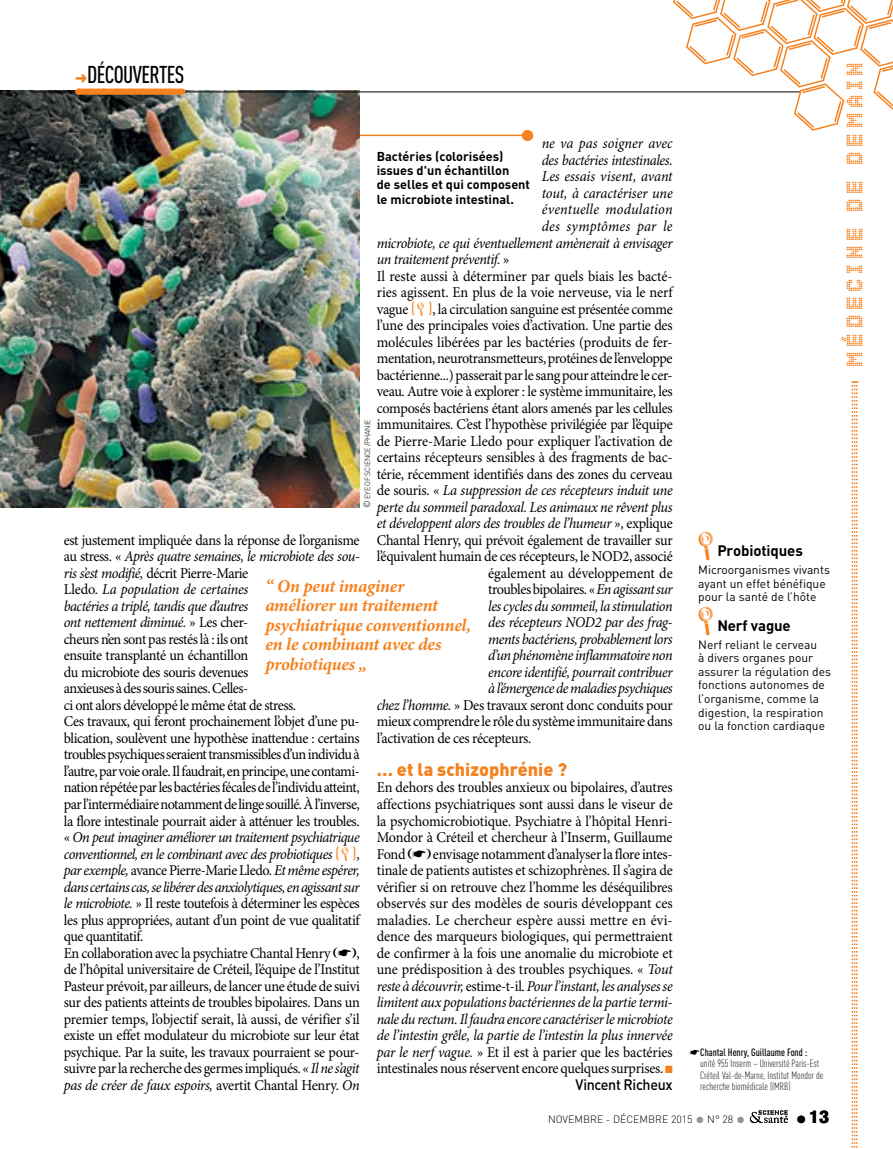
<style>
.page{position:relative;width:893px;height:1149px;background:#fff}
.page>*{position:absolute;margin:0;border:0;box-sizing:border-box;transform-origin:0 0}
.t1{font:500 24px "DIN Cond";letter-spacing:-.025em;color:#000;scale:.95 1}
.t2{font:21px "Dolly Dots";letter-spacing:.27em;color:#f58220;scale:.96 1}
.t3{font:italic 700 18px/19.5px "Minion Pro";letter-spacing:-.015em;color:#f58220}
.t4{font:900 18px "DIN";color:#f58220}
.t5{font:900 18px "Akzidenz Grotesk";color:#000}
.t6{font:15px/16.5px "Minion Pro";letter-spacing:-.025em;color:#000;text-align:justify;scale:.95 1}
.t7{font:italic 15px "Minion Pro";letter-spacing:-.025em;color:#000;scale:.95 1}
.t8{font:15px "Minion Pro";letter-spacing:-.005em;color:#000;scale:.95 1}
.t9{font:italic 15px "Minion Pro";letter-spacing:.015em;color:#000;scale:.95 1}
.t10{font:italic 15px "Minion Pro";letter-spacing:-.005em;color:#000;scale:.95 1}
.t11{font:700 15px "DIN";letter-spacing:-.01em;color:#000}
.t12{font:italic 15px "Minion Pro";color:#000;scale:.95 1}
.t13{font:500 15px "DIN";letter-spacing:-.02em;color:#000;scale:.95 1}
.t14{font:700 12.75px/14.2px "DIN";color:#000}
.t15{font:12px/13.5px "DIN";color:#000}
.t16{font:300 10.5px/11.2px "DIN Cond";color:#000}
.t17{font:300 10.5px "DIN";color:#000}
.t18{font:300 7.5px "DIN";letter-spacing:-.04em;color:#000}
.t19{font:6.75px "Minion Pro";color:#f58220}
.s1{color:#f58220}
.s2{font-style:normal}
.s3{font-family:"DIN";font-size:15.75px;color:#f58220}
.s4{font-style:italic}
.s5{font-size:9px}
.s6{font-weight:500}
.s7{color:#939598}
</style>
<div class="page">
<div style="left:523px;top:131px;width:9px;height:9px;background:#f58220;border-radius:50%"></div>
<div style="left:522px;top:130px;width:11px;height:11px;border:2px solid #f58220;border-radius:50%"></div>
<hr style="left:256px;top:134px;width:270px;height:2px;background:#f58220">
<img style="left:0;top:91px;width:360px;height:416px">
<svg style="left:851px;top:381px;width:7px;height:767px"></svg>
<svg style="left:750px;top:1110px;width:38px;height:12px"></svg>
<hr style="left:32px;top:91px;width:796px;height:1px;background:#000">
<div style="left:78px;top:89px;width:103px;height:6px;background:#f58220"></div>
<svg style="left:91px;top:94px;width:84px;height:1px"></svg>
<svg style="left:672px;top:0;width:221px;height:131px"></svg>
<h1 class="t1" style="left:75px;top:60px;width:117px"><span class="s1">➜</span>découvertes</h1>
<p class="t12" style="left:542px;top:135px;width:139px">ne va pas soigner avec</p>
<p class="t7" style="left:542px;top:151px;width:139px">des bactéries intestinales.</p>
<p class="t10" style="left:542px;top:168px;width:139px">Les essais visent, avant</p>
<p class="t7" style="left:542px;top:184px;width:139px">tout, à caractériser une</p>
<p class="t9" style="left:542px;top:201px;width:139px">éventuelle modulation</p>
<p class="t9" style="left:542px;top:217px;width:139px">des symptômes par le</p>
<p class="t7" style="left:377px;top:234px;width:313px">microbiote, ce qui éventuellement amènerait à envisager</p>
<p class="t7" style="left:377px;top:250px;width:141px">un traitement préventif. <span class="s2">»</span></p>
<p class="t8" style="left:377px;top:267px;width:313px">Il reste aussi à déterminer par quels biais les bacté-</p>
<p class="t8" style="left:377px;top:283px;width:313px">ries agissent. En plus de la voie nerveuse, via le nerf</p>
<p class="t6" style="left:377px;top:301px;width:313px">vague <span class="s3">( )</span>, la circulation sanguine est présentée comme</p>
<p class="t6" style="left:377px;top:317px;width:313px">l’une des principales voies d’activation. Une partie des</p>
<p class="t8" style="left:377px;top:333px;width:313px">molécules libérées par les bactéries (produits de fer-</p>
<p class="t6" style="left:377px;top:350px;width:313px">mentation, neurotransmetteurs, protéines de l’enveloppe</p>
<p class="t6" style="left:377px;top:367px;width:313px">bactérienne...) passerait par le sang pour atteindre le cer-</p>
<p class="t6" style="left:377px;top:383px;width:313px">veau. Autre voie à explorer : le système immunitaire, les</p>
<p class="t6" style="left:377px;top:400px;width:313px">composés bactériens étant alors amenés par les cellules</p>
<p class="t6" style="left:377px;top:416px;width:313px">immunitaires. C’est l’hypothèse privilégiée par l’équipe</p>
<p class="t8" style="left:377px;top:432px;width:313px">de Pierre-Marie Lledo pour expliquer l’activation de</p>
<p class="t6" style="left:377px;top:449px;width:313px">certains récepteurs sensibles à des fragments de bac-</p>
<p class="t6" style="left:377px;top:466px;width:313px">térie, récemment identifiés dans des zones du cerveau</p>
<p class="t7" style="left:377px;top:481px;width:313px"><span class="s2">de souris. «</span> La suppression de ces récepteurs induit une</p>
<p class="t7" style="left:377px;top:498px;width:313px">perte du sommeil paradoxal. Les animaux ne rêvent plus</p>
<p class="t7" style="left:377px;top:514px;width:313px">et développent alors des troubles de l’humeur <span class="s2">», explique</span></p>
<p class="t6" style="left:377px;top:532px;width:313px">Chantal Henry, qui prévoit également de travailler sur</p>
<p class="t6" style="left:377px;top:548px;width:313px">l’équivalent humain de ces récepteurs, le NOD2, associé</p>
<p class="t8" style="left:488px;top:564px;width:196px">également au développement de</p>
<p class="t6" style="left:488px;top:581px;width:196px">troubles bipolaires. « <span class="s4">En agissant sur</span></p>
<p class="t7" style="left:488px;top:597px;width:196px">les cycles du sommeil, la stimulation</p>
<p class="t7" style="left:488px;top:613px;width:196px">des récepteurs NOD2 par des frag-</p>
<p class="t7" style="left:488px;top:630px;width:196px">ments bactériens, probablement lors</p>
<p class="t7" style="left:488px;top:646px;width:196px">d’un phénomène inflammatoire non</p>
<p class="t7" style="left:488px;top:663px;width:196px">encore identifié, pourrait contribuer</p>
<p class="t7" style="left:488px;top:679px;width:196px">à l’émergence de maladies psychiques</p>
<p class="t6" style="left:377px;top:697px;width:313px"><span class="s4">chez l’homme.</span> » Des travaux seront donc conduits pour</p>
<p class="t6" style="left:377px;top:713px;width:313px">mieux comprendre le rôle du système immunitaire dans</p>
<p class="t6" style="left:377px;top:730px;width:164px">l’activation de ces récepteurs.</p>
<p class="t4" style="left:377px;top:757px;width:192px">… et la schizophrénie ?</p>
<p class="t6" style="left:377px;top:779px;width:313px">En dehors des troubles anxieux ou bipolaires, d’autres affections psychiatriques sont aussi dans le viseur de la psychomicrobiotique. Psychiatre à l’hôpital Henri-Mondor à Créteil et chercheur à l’Inserm, Guillaume Fond</p>
<p class="t14" style="left:377px;top:148px;width:155px">Bactéries (colorisées) issues d'un échantillon<br>de selles et qui composent le microbiote intestinal.</p>
<p class="t18" style="left:363px;top:507px;width:89px;rotate:-90deg"><span class="s5">©</span> EYE OF SCIENCE /PHANIE</p>
<p class="t6" style="left:64px;top:532px;width:313px;text-align:left">est justement impliquée dans la réponse de l’organisme au stress. « <span class="s4">Après quatre semaines, le microbiote des sou&shy;ris s’est modifié,</span> décrit Pierre-Marie<br>Lledo. <span class="s4">La population de certaines<br>bactéries a triplé, tandis que d’autres<br>ont nettement diminué.</span> » Les cher-<br>cheurs n’en sont pas restés là : ils ont<br>ensuite transplanté un échantillon<br>du microbiote des souris devenues<br>anxieuses à des souris saines. Celles-<br>ci ont alors développé le même état de stress.<br>Ces travaux, qui feront prochainement l’objet d’une pu&shy;blication, soulèvent une hypothèse inattendue : certains troubles psychiques seraient transmissibles d’un individu à l’autre, par voie orale. Il faudrait, en principe, une contami&shy;nation répétée par les bactéries fécales de l’individu atteint, par l’intermédiaire notamment de linge souillé. À l’inverse, la flore intestinale pourrait aider à atténuer les troubles. « <span class="s4">On peut imaginer améliorer un traitement psychiatrique conventionnel, en le combinant avec des probiotiques</span> <span class="s3">( )</span>, <span class="s4">par exemple,</span> avance Pierre-Marie Lledo. <span class="s4">Et même espérer, dans certains cas, se libérer des anxiolytiques, en agissant sur le microbiote.</span> » Il reste toutefois à déterminer les espèces les plus appropriées, autant d’un point de vue qualitatif que quantitatif.<br>En collaboration avec la psychiatre Chantal Henry</p>
<p class="t11" style="left:717px;top:541px;width:87px">Probiotiques</p>
<p class="t15" style="left:698px;top:562px;width:133px">Microorganismes vivants ayant un effet bénéfique pour la santé de l’hôte</p>
<p class="t11" style="left:717px;top:615px;width:75px">Nerf vague</p>
<p class="t15" style="left:698px;top:637px;width:134px">Nerf reliant le cerveau<br>à divers organes pour assurer la régulation des fonctions autonomes de l’organisme, comme la digestion, la respiration ou la fonction cardiaque</p>
<p class="t3" style="left:265px;top:577px;width:207px">“ On peut imaginer améliorer un traitement psychiatrique conventionnel, en le combinant avec des probiotiques „</p>
<p class="t6" style="left:377px;top:845px;width:313px;text-indent:49px">➢ envisage notamment d’analyser la flore intes&shy;tinale de patients autistes et schizophrènes. Il s’agira de vérifier si on retrouve chez l’homme les déséquilibres observés sur des modèles de souris développant ces maladies. Le chercheur espère aussi mettre en évi&shy;dence des marqueurs biologiques, qui permettraient de confirmer à la fois une anomalie du microbiote et une prédisposition à des troubles psychiques. « <span class="s4">Tout reste à découvrir,</span> estime-t-il. <span class="s4">Pour l’instant, les analyses se limitent aux populations bactériennes de la partie termi&shy;nale du rectum. Il faudra encore caractériser le microbiote de l’intestin grêle, la partie de l’intestin la plus innervée par le nerf vague.</span> » Et il est à parier que les bactéries intestinales nous réservent encore quelques surprises. <span class="s1">■</span></p>
<p class="t13" style="left:576px;top:1074px;width:104px">Vincent Richeux</p>
<p class="t6" style="left:64px;top:944px;width:313px;text-indent:287px">➢, de l’hôpital universitaire de Créteil, l’équipe de l’Institut Pasteur prévoit, par ailleurs, de lancer une étude de suivi sur des patients atteints de troubles bipolaires. Dans un premier temps, l’objectif serait, là aussi, de vérifier s’il existe un effet modulateur du microbiote sur leur état psychique. Par la suite, les travaux pourraient se pour&shy;suivre par la recherche des germes impliqués. « <span class="s4">Il ne s’agit pas de créer de faux espoirs,</span> avertit Chantal Henry. <span class="s4">On</span></p>
<p class="t16" style="left:700px;top:1046px;width:125px;text-indent:-10px">☛ <span class="s6">Chantal Henry, Guillaume Fond : </span>unité 955 Inserm – Université Paris-Est Créteil Val-de-Marne, Institut Mondor de recherche biomédicale (IMRB)</p>
<p class="t17" style="left:548px;top:1112px;width:198px">NOVEMBRE - DÉCEMBRE 2015 <span class="s7">●</span> N° 28 <span class="s7">●</span></p>
<p class="t5" style="left:797px;top:1105px;width:34px">● 13</p>
<h2 class="t2" style="left:847px;top:366px;width:318px;rotate:-90deg">MEdecine de demain</h2>
<p class="t19" style="left:839px;top:342px;width:8px;rotate:-90deg">••••</p>
</div>
